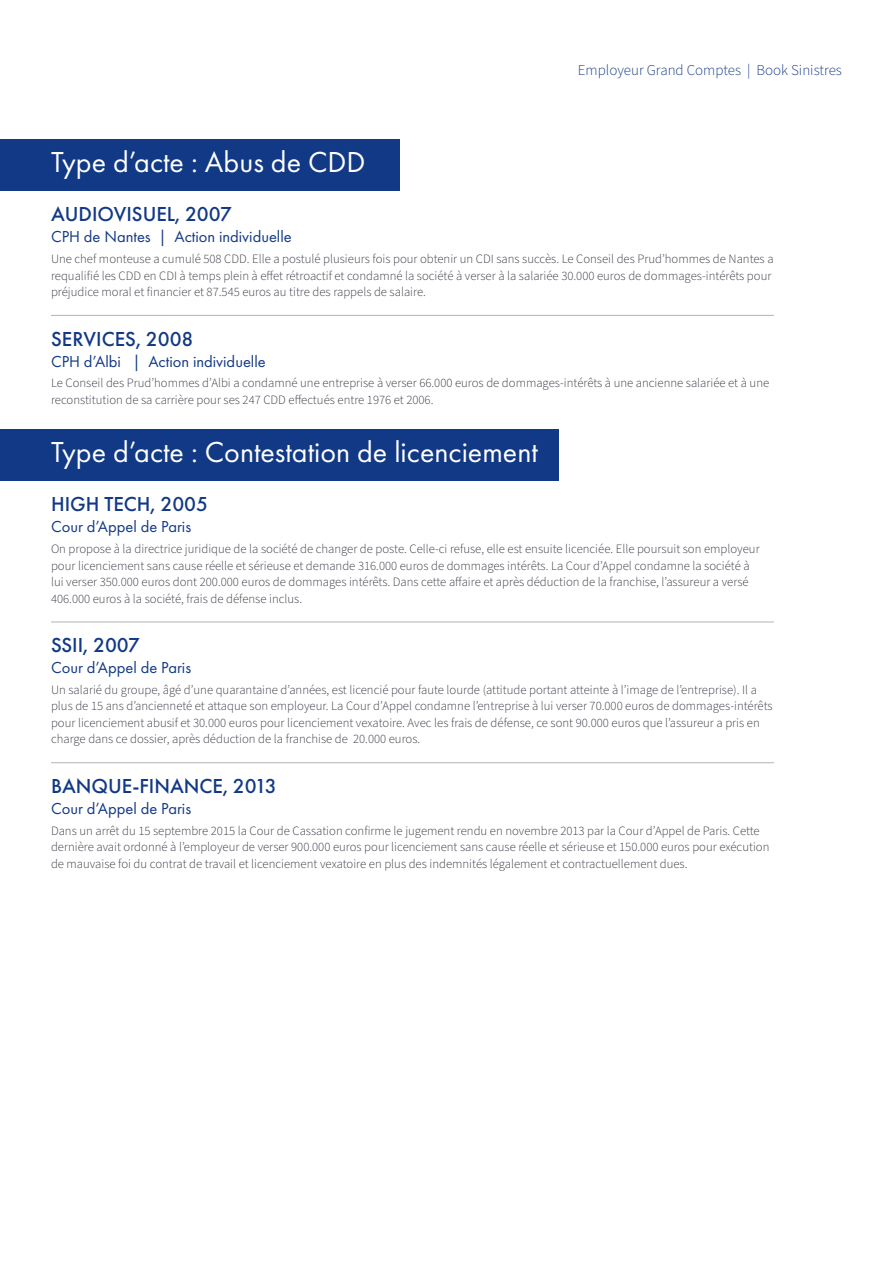
<style>
.page{position:relative;width:893px;height:1263px;background:#fff}
.page>*{position:absolute;margin:0;border:0;box-sizing:border-box;transform-origin:0 0}
.t1{font:30px "Futura PT";color:#fff}
.t2{font:500 21px "Futura PT";color:#123985}
.t3{font:16.5px "Futura PT";color:#123985}
.t4{font:300 15px "Source Sans Pro";color:#123985}
.t5{font:300 12.75px/16.5px "Source Sans Pro";color:#343741}
</style>
<div class="page">
<div style="left:0;top:139px;width:400px;height:51px;background:#123985"></div>
<div style="left:0;top:429px;width:558px;height:51px;background:#123985"></div>
<hr style="left:51px;top:315px;width:723px;height:1px;background:#b1b4b6">
<hr style="left:51px;top:622px;width:723px;height:1px;background:#b1b4b6">
<hr style="left:51px;top:762px;width:723px;height:1px;background:#b1b4b6">
<p class="t4" style="left:578px;top:60px;width:266px">Employeur Grand Comptes | Book Sinistres</p>
<h1 class="t1" style="left:51px;top:144px;width:316px">Type d’acte : Abus de CDD</h1>
<h2 class="t2" style="left:51px;top:202px;width:182px">AUDIOVISUEL, 2007</h2>
<p class="t3" style="left:51px;top:227px;width:242px">CPH de Nantes | Action individuelle</p>
<p class="t5" style="left:51px;top:251px;width:724px">Une chef monteuse a cumulé 508 CDD. Elle a postulé plusieurs fois pour obtenir un CDI sans succès. Le Conseil des Prud’hommes de Nantes a requalifié les CDD en CDI à temps plein à effet rétroactif et condamné la société à verser à la salariée 30.000 euros de dommages-intérêts pour préjudice moral et financier et 87.545 euros au titre des rappels de salaire.</p>
<h2 class="t2" style="left:51px;top:326px;width:144px">SERVICES, 2008</h2>
<p class="t3" style="left:51px;top:351px;width:216px">CPH d’Albi | Action individuelle</p>
<p class="t5" style="left:51px;top:375px;width:720px">Le Conseil des Prud’hommes d’Albi a condamné une entreprise à verser 66.000 euros de dommages-intérêts à une ancienne salariée et à une reconstitution de sa carrière pour ses 247 CDD effectués entre 1976 et 2006.</p>
<h1 class="t1" style="left:51px;top:434px;width:488px">Type d’acte : Contestation de licenciement</h1>
<h2 class="t2" style="left:51px;top:492px;width:159px">HIGH TECH, 2005</h2>
<p class="t3" style="left:51px;top:517px;width:142px">Cour d’Appel de Paris</p>
<p class="t5" style="left:51px;top:541px;width:710px">On propose à la directrice juridique de la société de changer de poste. Celle-ci refuse, elle est ensuite licenciée. Elle poursuit son employeur pour licenciement sans cause réelle et sérieuse et demande 316.000 euros de dommages intérêts. La Cour d’Appel condamne la société à lui verser 350.000 euros dont 200.000 euros de dommages intérêts. Dans cette affaire et après déduction de la franchise, l’assureur a versé 406.000 euros à la société, frais de défense inclus.</p>
<h2 class="t2" style="left:51px;top:632px;width:90px">SSII, 2007</h2>
<p class="t3" style="left:51px;top:658px;width:142px">Cour d’Appel de Paris</p>
<p class="t5" style="left:51px;top:682px;width:723px">Un salarié du groupe, âgé d’une quarantaine d’années, est licencié pour faute lourde (attitude portant atteinte à l’image de l’entreprise). Il a plus de 15 ans d’ancienneté et attaque son employeur. La Cour d’Appel condamne l’entreprise à lui verser 70.000 euros de dommages-intérêts pour licenciement abusif et 30.000 euros pour licenciement vexatoire. Avec les frais de défense, ce sont 90.000 euros que l’assureur a pris en charge dans ce dossier, après déduction de la franchise de 20.000 euros.</p>
<h2 class="t2" style="left:51px;top:773px;width:227px">BANQUE-FINANCE, 2013</h2>
<p class="t3" style="left:51px;top:799px;width:142px">Cour d’Appel de Paris</p>
<p class="t5" style="left:51px;top:822px;width:720px">Dans un arrêt du 15 septembre 2015 la Cour de Cassation confirme le jugement rendu en novembre 2013 par la Cour d’Appel de Paris. Cette dernière avait ordonné à l’employeur de verser 900.000 euros pour licenciement sans cause réelle et sérieuse et 150.000 euros pour exécution de mauvaise foi du contrat de travail et licenciement vexatoire en plus des indemnités légalement et contractuellement dues.</p>
</div>
